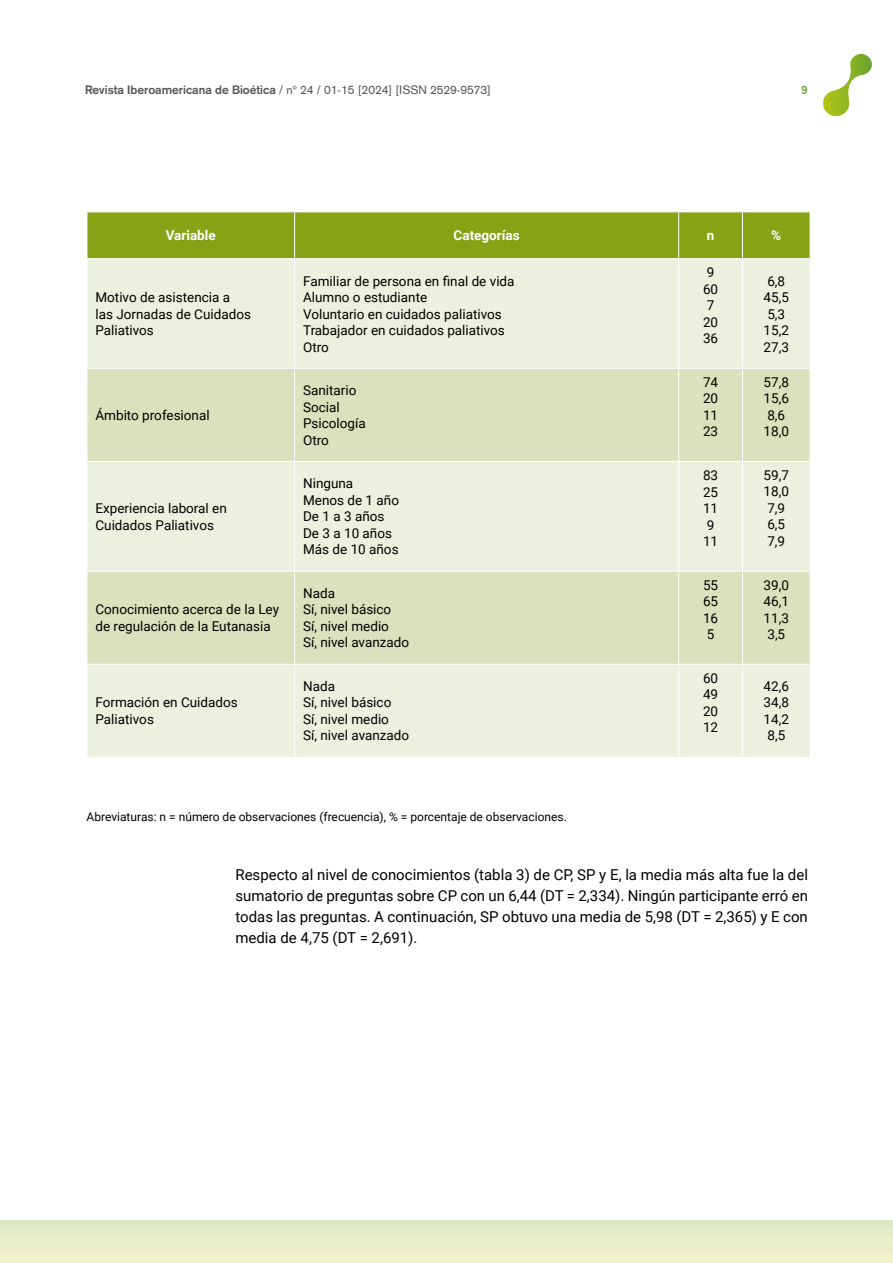
<style>
.page{position:relative;width:893px;height:1263px;background:#fff}
.page>*{position:absolute;margin:0;border:0;box-sizing:border-box;transform-origin:0 0}
.t1{font:15px/21px "Roboto";color:#000;text-align:justify}
.t2{font:13.5px/16.5px "Roboto";color:#000}
.t3{font:700 13.5px "Roboto";color:#fff}
.t4{font:12px "Roboto";color:#000}
.t5{font:12px "Akzidenz Grotesk";color:#575756}
.t6{font:700 12px "Akzidenz Grotesk";color:#74a54c}
.s1{font-weight:700}
</style>
<div class="page">
<div style="left:0;top:1220px;width:893px;height:43px;background:#e7edc8"></div>
<svg style="left:823px;top:54px;width:49px;height:62px"></svg>
<div style="left:88px;top:212px;width:722px;height:46px;background:#86a315"></div>
<div style="left:88px;top:259px;width:722px;height:498px;background:#ecf0de"></div>
<svg style="left:88px;top:369px;width:722px;height:295px;background:#e0e6c8"></svg>
<hr style="left:294px;top:212px;width:1px;height:46px;background:#fff">
<hr style="left:678px;top:212px;width:1px;height:46px;background:#fff">
<hr style="left:742px;top:212px;width:1px;height:46px;background:#fff">
<hr style="left:294px;top:259px;width:1px;height:109px;background:#fff">
<hr style="left:678px;top:259px;width:1px;height:109px;background:#fff">
<hr style="left:742px;top:259px;width:1px;height:109px;background:#fff">
<hr style="left:294px;top:369px;width:1px;height:92px;background:#fff">
<hr style="left:678px;top:369px;width:1px;height:92px;background:#fff">
<hr style="left:742px;top:369px;width:1px;height:92px;background:#fff">
<hr style="left:294px;top:462px;width:1px;height:109px;background:#fff">
<hr style="left:678px;top:462px;width:1px;height:109px;background:#fff">
<hr style="left:742px;top:462px;width:1px;height:109px;background:#fff">
<hr style="left:294px;top:571px;width:1px;height:93px;background:#fff">
<hr style="left:678px;top:571px;width:1px;height:93px;background:#fff">
<hr style="left:742px;top:571px;width:1px;height:93px;background:#fff">
<hr style="left:294px;top:665px;width:1px;height:92px;background:#fff">
<hr style="left:678px;top:665px;width:1px;height:92px;background:#fff">
<hr style="left:742px;top:665px;width:1px;height:92px;background:#fff">
<hr style="left:87px;top:368px;width:208px;height:1px;background:#fff">
<hr style="left:295px;top:368px;width:384px;height:1px;background:#fff">
<hr style="left:679px;top:368px;width:63px;height:1px;background:#fff">
<hr style="left:742px;top:368px;width:68px;height:1px;background:#fff">
<hr style="left:87px;top:571px;width:208px;height:1px;background:#fff">
<hr style="left:295px;top:571px;width:384px;height:1px;background:#fff">
<hr style="left:679px;top:571px;width:63px;height:1px;background:#fff">
<hr style="left:742px;top:571px;width:68px;height:1px;background:#fff">
<hr style="left:87px;top:461px;width:208px;height:1px;background:#fff">
<hr style="left:295px;top:461px;width:384px;height:1px;background:#fff">
<hr style="left:679px;top:461px;width:63px;height:1px;background:#fff">
<hr style="left:742px;top:461px;width:68px;height:1px;background:#fff">
<hr style="left:87px;top:664px;width:208px;height:1px;background:#fff">
<hr style="left:295px;top:664px;width:384px;height:1px;background:#fff">
<hr style="left:679px;top:664px;width:63px;height:1px;background:#fff">
<hr style="left:742px;top:664px;width:68px;height:1px;background:#fff">
<p class="t5" style="left:85px;top:83px;width:407px"><span class="s1">Revista Iberoamericana de Bioética</span> / nº 24 / 01-15 [2024] [ISSN 2529-9573]</p>
<p class="t6" style="left:801px;top:83px;width:8px">9</p>
<p class="t3" style="left:166px;top:226px;width:51px">Variable</p>
<p class="t3" style="left:454px;top:226px;width:68px">Categorías</p>
<p class="t3" style="left:707px;top:226px;width:9px">n</p>
<p class="t3" style="left:771px;top:226px;width:11px">%</p>
<p class="t2" style="left:95px;top:288px;width:157px">Motivo de asistencia a las Jornadas de Cuidados<br>Paliativos</p>
<p class="t2" style="left:95px;top:406px;width:116px">Ámbito profesional</p>
<p class="t2" style="left:95px;top:499px;width:133px">Experiencia laboral en<br>Cuidados Paliativos</p>
<p class="t2" style="left:95px;top:601px;width:185px">Conocimiento acerca de la Ley de regulación de la Eutanasia</p>
<p class="t2" style="left:96px;top:694px;width:144px">Formación en Cuidados<br>Paliativos</p>
<p class="t2" style="left:303px;top:272px;width:213px">Familiar de persona en final de vida<br>Alumno o estudiante<br>Voluntario en cuidados paliativos<br>Trabajador en cuidados paliativos<br>Otro</p>
<p class="t2" style="left:703px;top:264px;width:17px">9<br>60<br>7<br>20<br>36</p>
<p class="t2" style="left:764px;top:272px;width:27px">6,8<br>45,5<br>5,3<br>15,2<br>27,3</p>
<p class="t2" style="left:303px;top:382px;width:64px">Sanitario<br>Social<br>Psicología<br>Otro</p>
<p class="t2" style="left:703px;top:373px;width:17px;text-align:justify">74<br>20<br>11<br>23</p>
<p class="t2" style="left:764px;top:373px;width:27px">57,8<br>15,6<br>8,6<br>18,0</p>
<p class="t2" style="left:303px;top:475px;width:97px">Ninguna<br>Menos de 1 año<br>De 1 a 3 años<br>De 3 a 10 años<br>Más de 10 años</p>
<p class="t2" style="left:703px;top:466px;width:17px">83<br>25<br>11<br>9<br>11</p>
<p class="t2" style="left:764px;top:466px;width:27px">59,7<br>18,0<br>7,9<br>6,5<br>7,9</p>
<p class="t2" style="left:303px;top:584px;width:108px">Nada<br>Sí, nivel básico<br>Sí, nivel medio<br>Sí, nivel avanzado</p>
<p class="t2" style="left:703px;top:576px;width:17px;text-align:justify">55<br>65<br>16<br>5</p>
<p class="t2" style="left:764px;top:576px;width:27px;text-align:justify">39,0<br>46,1<br>11,3<br>3,5</p>
<p class="t2" style="left:303px;top:677px;width:108px">Nada<br>Sí, nivel básico<br>Sí, nivel medio<br>Sí, nivel avanzado</p>
<p class="t2" style="left:703px;top:669px;width:17px;text-align:justify">60<br>49<br>20<br>12</p>
<p class="t2" style="left:764px;top:677px;width:27px;text-align:justify">42,6<br>34,8<br>14,2<br>8,5</p>
<p class="t4" style="left:87px;top:808px;width:482px">Abreviaturas: n = número de observaciones (frecuencia), % = porcentaje de observaciones.</p>
<p class="t1" style="left:235px;top:864px;width:574px">Respecto al nivel de conocimientos (tabla 3) de CP, SP y E, la media más alta fue la del sumatorio de preguntas sobre CP con un 6,44 (DT = 2,334). Ningún participante erró en todas las preguntas. A continuación, SP obtuvo una media de 5,98 (DT = 2,365) y E con media de 4,75 (DT = 2,691).</p>
</div>
